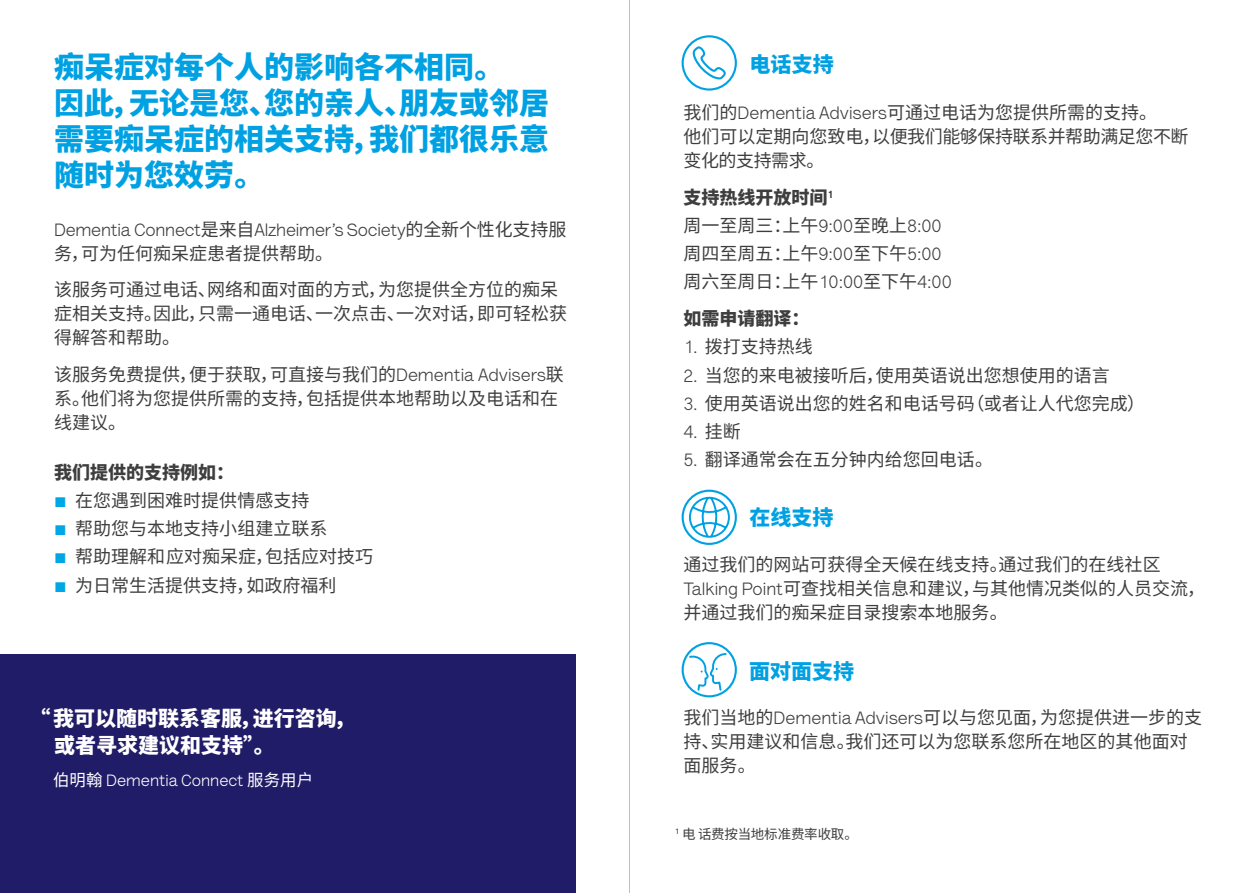
<style>
.page{position:relative;width:1259px;height:893px;background:#fff}
.page>*{position:absolute;margin:0;border:0;box-sizing:border-box;transform-origin:0 0}
.t1{font:900 30px/36px "Noto Sans CJ Ksc";color:#00a1e3}
.blue_bullet{font:900 21px/27px "Noto Sans CJ Ksc";color:#fff}
.t2{font:900 21px "Noto Sans CJ Ksc";color:#00a1e3}
.t3{font:18px/24px "Noto Sans CJ Ksc";color:#3e3e3f}
.t4{font:18px/24px "AS Lettera Text";letter-spacing:-.01em;color:#3e3e3f}
.t5{font:900 18px "Noto Sans CJ Ksc";color:#3e3e3f}
.blue_bullet-2{font:16.5px "AS Lettera Text";color:#fff}
.blue_bullet-3{font:13.5px "Noto Sans CJ Ksc";letter-spacing:-.015em;color:#3e3e3f}
.s1{font-family:"Noto Sans CJ Ksc"}
.s2{font-family:"AS Lettera Text"}
.s3{font-family:"Arial";font-weight:900;font-size:21px;color:#00a7e5}
</style>
<div class="page">
<div style="left:0;top:655px;width:575px;height:238px;background:#211c67"></div>
<svg style="left:681px;top:35px;width:56px;height:56px"></svg>
<svg style="left:681px;top:490px;width:56px;height:55px"></svg>
<svg style="left:681px;top:642px;width:56px;height:55px"></svg>
<hr style="left:629px;top:0;width:1px;height:893px;background:#bcbdc0">
<p class="t1" style="left:54px;top:50px;width:496px">痴呆症对每个人的影响各不相同。<br>因此，无论是您、您的亲人、朋友或邻居需要痴呆症的相关支持，我们都很乐意随时为您效劳。</p>
<p class="t4" style="left:54px;top:216px;width:514px">Dementia Connect<span class="s1">是来自</span>Alzheimer’s Society<span class="s1">的全新个性化支持服务，可为任何痴呆症患者提供帮助。</span></p>
<p class="t3" style="left:54px;top:278px;width:514px">该服务可通过电话、网络和面对面的方式，为您提供全方位的痴呆症相关支持。因此，只需一通电话、一次点击、一次对话，即可轻松获得解答和帮助。</p>
<p class="t3" style="left:54px;top:363px;width:511px">该服务免费提供，便于获取，可直接与我们的<span class="s2">Dementia Advisers</span>联系。他们将为您提供所需的支持，包括提供本地帮助以及电话和在线建议。</p>
<p class="t5" style="left:54px;top:462px;width:181px">我们提供的支持例如：</p>
<p class="t3" style="left:54px;top:489px;width:257px"><span class="s3">■</span> 在您遇到困难时提供情感支持</p>
<p class="t3" style="left:54px;top:517px;width:275px"><span class="s3">■</span> 帮助您与本地支持小组建立联系</p>
<p class="t3" style="left:54px;top:545px;width:321px"><span class="s3">■</span> 帮助理解和应对痴呆症，包括应对技巧</p>
<p class="t3" style="left:54px;top:573px;width:284px"><span class="s3">■</span> 为日常生活提供支持，如政府福利</p>
<p class="blue_bullet" style="left:54px;top:705px;width:302px;text-indent:-24px">“ 我可以随时联系客服，进行咨询，或者寻求建议和支持”。</p>
<p class="blue_bullet-2" style="left:53px;top:769px;width:262px"><span class="s1">伯明翰</span> Dementia Connect <span class="s1">服务用户</span></p>
<p class="t2" style="left:749px;top:53px;width:86px">电话支持</p>
<p class="t3" style="left:683px;top:101px;width:506px">我们的<span class="s2">Dementia Advisers</span>可通过电话为您提供所需的支持。<br>他们可以定期向您致电，以便我们能够保持联系并帮助满足您不断变化的支持需求。</p>
<p class="t5" style="left:683px;top:187px;width:151px">支持热线开放时间<sup>1</sup></p>
<p class="t3" style="left:683px;top:214px;width:260px">周一至周三：上午<span class="s2">9:00</span>至晚上<span class="s2">8:00</span></p>
<p class="t3" style="left:683px;top:242px;width:260px">周四至周五：上午<span class="s2">9:00</span>至下午<span class="s2">5:00</span></p>
<p class="t3" style="left:683px;top:270px;width:270px">周六至周日：上午<span class="s2">10:00</span>至下午<span class="s2">4:00</span></p>
<p class="t5" style="left:683px;top:308px;width:127px">如需申请翻译：</p>
<p class="t3" style="left:683px;top:335px;width:131px"><span class="s2">1.</span> 拨打支持热线</p>
<p class="t3" style="left:683px;top:363px;width:428px"><span class="s2">2.</span> 当您的来电被接听后，使用英语说出您想使用的语言</p>
<p class="t3" style="left:683px;top:392px;width:463px"><span class="s2">3.</span> 使用英语说出您的姓名和电话号码（或者让人代您完成）</p>
<p class="t4" style="left:683px;top:419px;width:59px">4. <span class="s1">挂断</span></p>
<p class="t3" style="left:683px;top:448px;width:311px"><span class="s2">5.</span> 翻译通常会在五分钟内给您回电话。</p>
<p class="t2" style="left:749px;top:506px;width:86px">在线支持</p>
<p class="t3" style="left:683px;top:553px;width:523px">通过我们的网站可获得全天候在线支持。通过我们的在线社区<br><span class="s2">Talking Point</span>可查找相关信息和建议，与其他情况类似的人员交流，并通过我们的痴呆症目录搜索本地服务。</p>
<p class="t2" style="left:749px;top:659px;width:107px">面对面支持</p>
<p class="t3" style="left:683px;top:706px;width:520px">我们当地的<span class="s2">Dementia Advisers</span>可以与您见面，为您提供进一步的支持、实用建议和信息。我们还可以为您联系您所在地区的其他面对面服务。</p>
<p class="blue_bullet-3" style="left:675px;top:826px;width:185px"><sup>1</sup> 电 话费按当地标准费率收取。</p>
</div>
